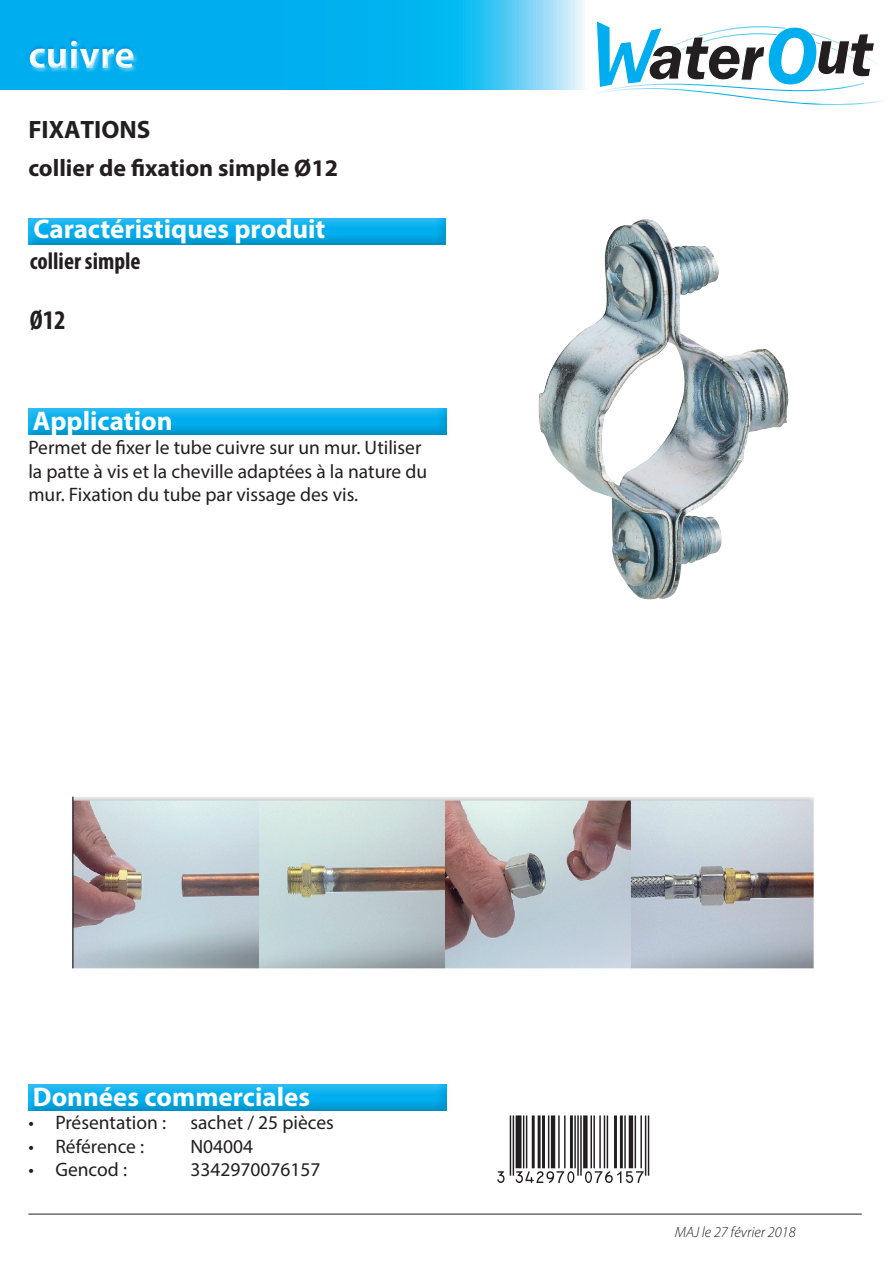
<style>
.page{position:relative;width:893px;height:1263px;background:#fff}
.page>*{position:absolute;margin:0;border:0;box-sizing:border-box;transform-origin:0 0}
.t1{font:700 39px "Myriad Pro";color:#fff}
.t2{font:700 27px "Myriad Pro";color:#fff}
.t3{font:700 condensed 27px "Myriad Pro";color:#231f20}
.t4{font:700 25.2px "Myriad Pro";color:#231f20}
.t5{font:700 24px "Myriad Pro";color:#231f20}
.t6{font:700 condensed 24px "Myriad Pro";color:#231f20}
.t7{font:19.5px/23.4px "Myriad Pro";color:#231f20}
.t8{font:italic 300 15px "Myriad Pro";color:#231f20}
</style>
<div class="page">
<svg style="left:1px;top:1px;width:584px;height:18px;background:#18b7f0"></svg>
<div style="left:26px;top:217px;width:420px;height:30px;background:#231f20;opacity:.75"></div>
<div style="left:0;top:19px;width:609px;height:106px;background:#00aeef;opacity:.75"></div>
<img style="left:538px;top:219px;width:251px;height:381px">
<div style="left:26px;top:407px;width:420px;height:30px;background:#231f20;opacity:.75"></div>
<div style="left:26px;top:1084px;width:420px;height:30px;background:#231f20;opacity:.75"></div>
<hr style="left:28px;top:1214px;width:834px;height:1px;background:#231f20">
<svg style="left:592px;top:20px;width:292px;height:85px"></svg>
<img style="left:72px;top:796px;width:742px;height:173px">
<h1 class="t1" style="left:28px;top:30px;width:108px">cuivre</h1>
<p class="t4" style="left:28px;top:113px;width:124px">FIXATIONS</p>
<p class="t5" style="left:28px;top:153px;width:311px">collier de fixation simple Ø12</p>
<p class="t2" style="left:34px;top:212px;width:293px">Caractéristiques produit</p>
<p class="t6" style="left:30px;top:246px;width:112px">collier simple</p>
<p class="t3" style="left:30px;top:303px;width:37px">Ø12</p>
<p class="t2" style="left:33px;top:403px;width:141px">Application</p>
<p class="t7" style="left:28px;top:436px;width:400px">Permet de fixer le tube cuivre sur un mur. Utiliser la patte à vis et la cheville adaptées à la nature du mur. Fixation du tube par vissage des vis.</p>
<p class="t2" style="left:33px;top:1079px;width:279px">Données commerciales</p>
<p class="t7" style="left:28px;top:1111px;width:307px">• Présentation : sachet / 25 pièces</p>
<p class="t7" style="left:28px;top:1134px;width:117px">• Référence :</p>
<p class="t7" style="left:190px;top:1134px;width:64px">N04004</p>
<p class="t7" style="left:28px;top:1158px;width:100px">• Gencod :</p>
<p class="t7" style="left:190px;top:1158px;width:132px">3342970076157</p>
<p class="t8" style="left:675px;top:1223px;width:122px">MAJ le 27 février 2018</p>
</div>
